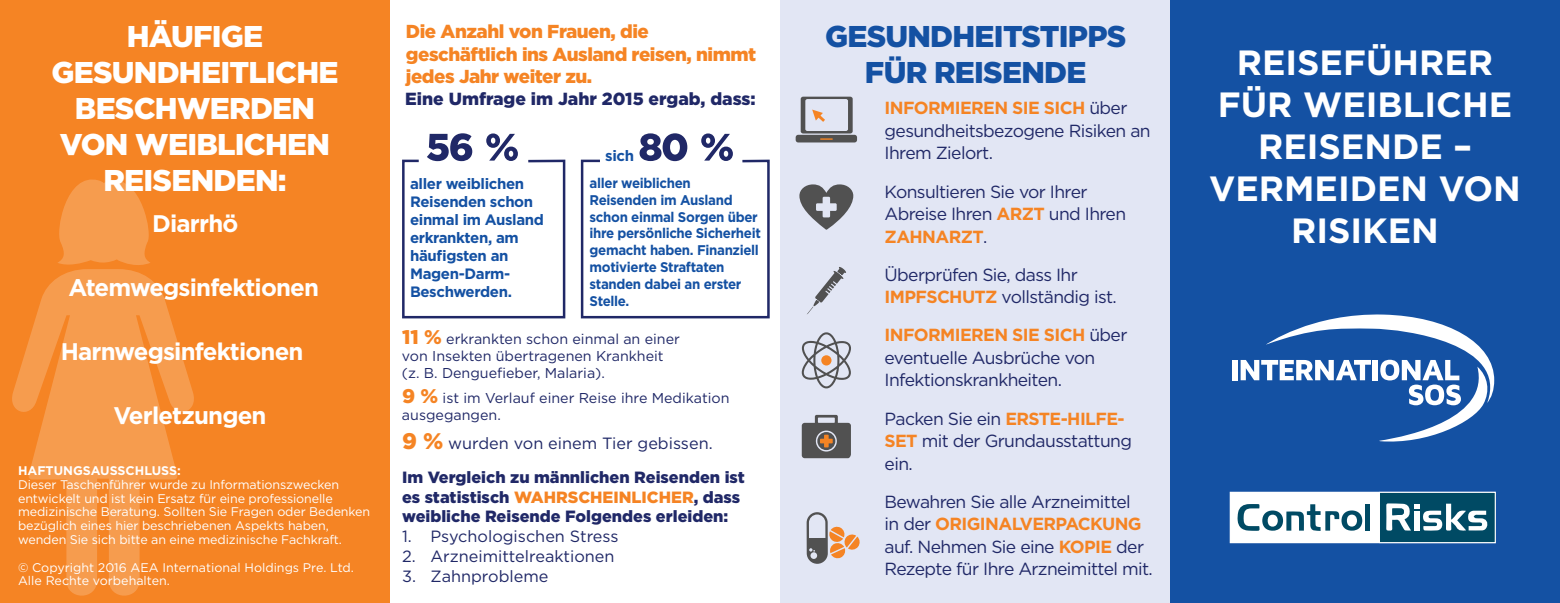
<style>
.page{position:relative;width:1560px;height:603px;background:#fff}
.page>*{position:absolute;margin:0;border:0;box-sizing:border-box;transform-origin:0 0}
.t1{font:700 35px/42px "Gotham";color:#fff;text-align:center}
.t2{font:900 30px/36px "Gotham";letter-spacing:-.025em;color:#fff;text-align:center}
.t3{font:900 30px/36px "Gotham";letter-spacing:-.025em;color:#1451a3;text-align:center}
.t4{font:700 24px "Gotham";letter-spacing:-.035em;color:#fff}
.t5{font:900 18.75px/22.5px "Gotham";letter-spacing:-.025em;color:#f58424}
.t6{font:17.5px/22.5px "Gotham";letter-spacing:-.035em;color:#202867}
.t7{font:900 17.5px "Gotham";color:#202867}
.t8{font:900 16.25px/19.5px "Gotham";color:#202867}
.t9{font:16.25px "Gotham";color:#202867}
.t10{font:700 15px/18px "Gotham";letter-spacing:-.025em;color:#1451a3}
.t11{font:14.25px/17px "Gotham";color:#202867}
.t12{font:700 14px/16.8px "Gotham";letter-spacing:-.025em;color:#1451a3;scale:.95 1}
.t13{font:12.5px/13.8px "Gotham";letter-spacing:-.01em;color:#fff}
.t14{font:700 12.5px "Gotham";color:#fff}
.s1{font-weight:900;font-size:19.75px;color:#f58424}
.s2{font-weight:900;font-size:22.5px;color:#f58424}
.s3{color:#f58424}
.s4{font-weight:700;color:#f58424}
</style>
<div class="page">
<div style="left:0;top:0;width:390px;height:602px;background:#f58424"></div>
<svg style="left:12px;top:179px;width:182px;height:417px;fill:#f69c4e"></svg>
<div style="left:780px;top:0;width:390px;height:602px;background:#e2e6f4"></div>
<div style="left:1169px;top:0;width:390px;height:602px;background:#1451a3"></div>
<svg style="left:807px;top:267px;width:39px;height:47px"></svg>
<svg style="left:801px;top:414px;width:49px;height:44px;background:#777371"></svg>
<div style="left:800px;top:97px;width:52px;height:36px;background:#515151;border-radius:2px"></div>
<div style="left:805px;top:99px;width:43px;height:32px;background:#e2e6f4;border-radius:2px"></div>
<div style="left:795px;top:135px;width:62px;height:7px;background:#515151;border-radius:3px"></div>
<svg style="left:812px;top:109px;width:13px;height:13px"></svg>
<svg style="left:820px;top:138px;width:12px;height:2px"></svg>
<svg style="left:806px;top:512px;width:54px;height:51px"></svg>
<svg style="left:799px;top:184px;width:54px;height:46px"></svg>
<svg style="left:801px;top:332px;width:50px;height:56px"></svg>
<div style="left:821px;top:355px;width:10px;height:10px;background:#f58424;border-radius:50%"></div>
<svg style="left:402px;top:133px;width:164px;height:186px"></svg>
<svg style="left:580px;top:133px;width:190px;height:186px"></svg>
<div style="left:1231px;top:360px;width:6px;height:20px;background:#fff"></div>
<svg style="left:1240px;top:314px;width:255px;height:128px"></svg>
<div style="left:1229px;top:491px;width:266px;height:52px;background:#fff;border:1px solid #fff"></div>
<div style="left:1378px;top:492px;width:117px;height:50px;background:#004a64;border:1px solid #fff"></div>
<svg style="left:1386px;top:503px;width:102px;height:28px"></svg>
<svg style="left:1237px;top:504px;width:125px;height:26px"></svg>
<div style="left:1365px;top:504px;width:5px;height:26px;background:#004a64"></div>
<h2 class="t2" style="left:51px;top:18px;width:289px">HÄUFIGE<br>GESUNDHEITLICHE<br>BESCHWERDEN<br>VON WEIBLICHEN<br>REISENDEN:</h2>
<h3 class="t4" style="left:152px;top:208px;width:88px">Diarrhö</h3>
<h3 class="t4" style="left:68px;top:271px;width:252px">Atemwegsinfektionen</h3>
<h3 class="t4" style="left:61px;top:335px;width:244px">Harnwegsinfektionen</h3>
<h3 class="t4" style="left:113px;top:399px;width:155px">Verletzungen</h3>
<p class="t14" style="left:18px;top:462px;width:164px">HAFTUNGSAUSSCHLUSS:</p>
<p class="t13" style="left:18px;top:477px;width:353px">Dieser Taschenführer wurde zu Informationszwecken entwickelt und ist kein Ersatz für eine professionelle medizinische Beratung. Sollten Sie Fragen oder Bedenken bezüglich eines hier beschriebenen Aspekts haben, wenden Sie sich bitte an eine medizinische Fachkraft.</p>
<p class="t13" style="left:18px;top:559px;width:337px">© Copyright 2016 AEA International Holdings Pre. Ltd.<br>Alle Rechte vorbehalten.</p>
<p class="t5" style="left:406px;top:20px;width:352px">Die Anzahl von Frauen, die geschäftlich ins Ausland reisen, nimmt jedes Jahr weiter zu.</p>
<p class="t7" style="left:405px;top:87px;width:352px">Eine Umfrage im Jahr 2015 ergab, dass:</p>
<p class="t10" style="left:605px;top:147px;width:30px">sich</p>
<p class="t10" style="left:410px;top:174px;width:135px">aller weiblichen<br>Reisenden schon einmal im Ausland erkrankten, am häufigsten an<br>Magen-Darm-<br>Beschwerden.</p>
<p class="t12" style="left:589px;top:174px;width:182px">aller weiblichen<br>Reisenden im Ausland schon einmal Sorgen über ihre persönliche Sicherheit gemacht haben. Finanziell motivierte Straftaten standen dabei an erster<br>Stelle.</p>
<p class="t11" style="left:402px;top:329px;width:279px"><span class="s1">11 %</span> erkrankten schon einmal an einer von Insekten übertragenen Krankheit (z. B. Denguefieber, Malaria).</p>
<p class="t11" style="left:402px;top:389px;width:329px"><span class="s1">9 %</span> ist im Verlauf einer Reise ihre Medikation ausgegangen.</p>
<p class="t9" style="left:402px;top:433px;width:312px"><span class="s2">9 %</span> wurden von einem Tier gebissen.</p>
<p class="t8" style="left:402px;top:467px;width:344px">Im Vergleich zu männlichen Reisenden ist es statistisch <span class="s3">WAHRSCHEINLICHER</span>, dass weibliche Reisende Folgendes erleiden:</p>
<p class="t9" style="left:402px;top:525px;width:218px">1. Psychologischen Stress</p>
<p class="t9" style="left:402px;top:545px;width:214px">2. Arzneimittelreaktionen</p>
<p class="t9" style="left:402px;top:565px;width:148px">3. Zahnprobleme</p>
<h2 class="t3" style="left:825px;top:18px;width:303px">GESUNDHEITSTIPPS<br>FÜR REISENDE</h2>
<p class="t6" style="left:884px;top:96px;width:267px"><span class="s4">INFORMIEREN SIE SICH</span> über gesundheitsbezogene Risiken an<br>Ihrem Zielort.</p>
<p class="t6" style="left:884px;top:180px;width:243px">Konsultieren Sie vor Ihrer<br>Abreise Ihren <span class="s4">ARZT</span> und Ihren<br><span class="s4">ZAHNARZT</span>.</p>
<p class="t6" style="left:884px;top:263px;width:234px">Überprüfen Sie, dass Ihr<br><span class="s4">IMPFSCHUTZ</span> vollständig ist.</p>
<p class="t6" style="left:884px;top:323px;width:244px"><span class="s4">INFORMIEREN SIE SICH</span> über eventuelle Ausbrüche von<br>Infektionskrankheiten.</p>
<p class="t6" style="left:884px;top:406px;width:249px">Packen Sie ein <span class="s4">ERSTE-HILFE-<br>SET</span> mit der Grundausstattung ein.</p>
<p class="t6" style="left:884px;top:489px;width:270px">Bewahren Sie alle Arzneimittel<br>in der <span class="s4">ORIGINALVERPACKUNG </span>auf. Nehmen Sie eine <span class="s4">KOPIE</span> der<br>Rezepte für Ihre Arzneimittel mit.</p>
<h1 class="t1" style="left:1208px;top:41px;width:313px">REISEFÜHRER<br>FÜR WEIBLICHE<br>REISENDE –<br>VERMEIDEN VON<br>RISIKEN</h1>
</div>
